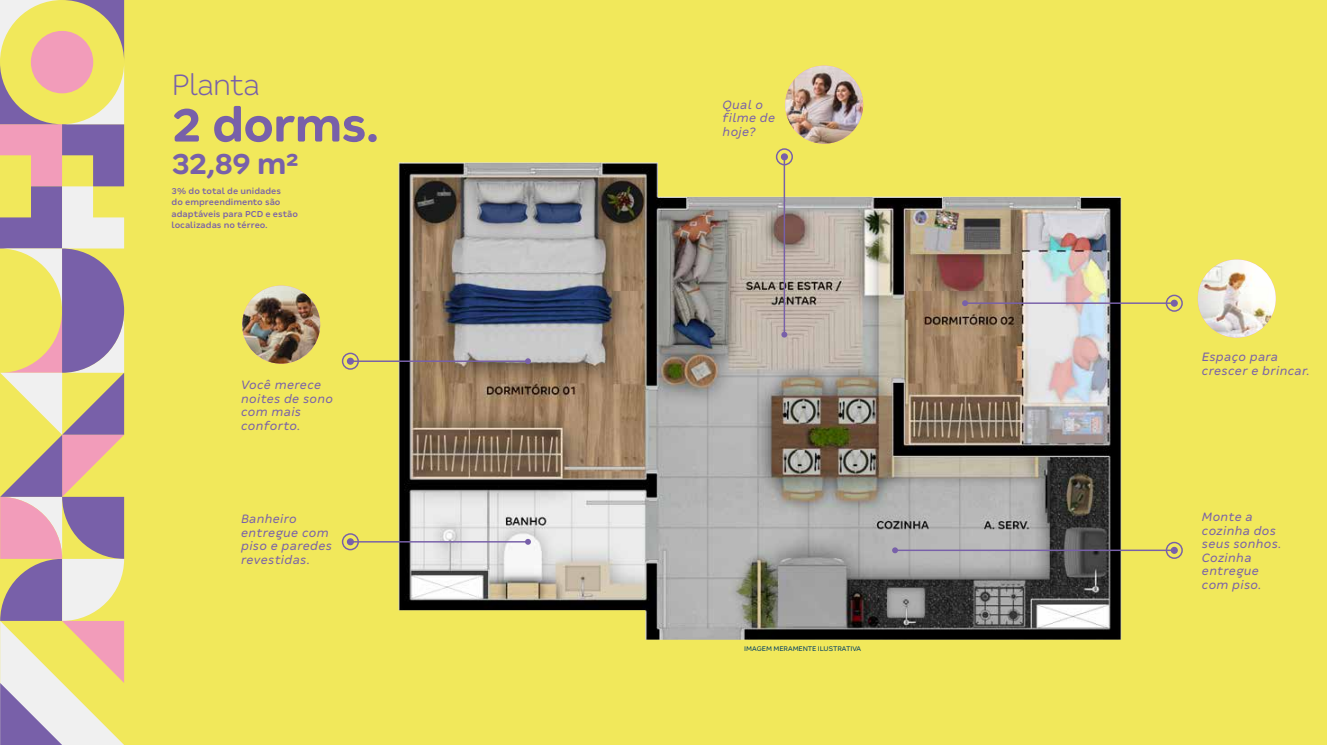
<style>
.page{position:relative;width:1327px;height:745px;background:#fff}
.page>*{position:absolute;margin:0;border:0;box-sizing:border-box;transform-origin:0 0}
.t1{font:700 52.75px "Tenda";letter-spacing:-.035em;color:#7860a9}
.t2{font:700 32.5px "Tenda";color:#7860a9}
.t3{font:300 32.5px "Tenda";letter-spacing:-.035em;color:#7860a9}
.t4{font:italic 13.5px/13.5px "Tenda";letter-spacing:.025em;color:#7860a9}
.t5{font:500 9.5px/11.4px "Tenda";color:#7860a9}
.t6{font:7.5px "Tenda";letter-spacing:-.01em;color:#003f65}
</style>
<div class="page">
<div style="left:0;top:0;width:1327px;height:744px;background:#f1e85b"></div>
<img style="left:398px;top:162px;width:723px;height:477px">
<hr style="left:350px;top:360px;width:178px;height:2px;background:#7860a9">
<svg style="left:525px;top:358px;width:6px;height:6px"></svg>
<div style="left:342px;top:352px;width:17px;height:17px;border:1px solid #7860a9;border-radius:50%"></div>
<div style="left:347px;top:357px;width:7px;height:7px;border:1px solid #7860a9;border-radius:50%"></div>
<hr style="left:783px;top:156px;width:2px;height:178px;background:#7860a9">
<svg style="left:781px;top:331px;width:6px;height:6px"></svg>
<div style="left:776px;top:148px;width:17px;height:17px;border:1px solid #7860a9;border-radius:50%"></div>
<div style="left:781px;top:153px;width:7px;height:7px;border:1px solid #7860a9;border-radius:50%"></div>
<hr style="left:965px;top:302px;width:209px;height:2px;background:#7860a9">
<svg style="left:962px;top:300px;width:6px;height:6px"></svg>
<div style="left:1165px;top:294px;width:18px;height:17px;border:1px solid #7860a9;border-radius:50%"></div>
<div style="left:1170px;top:299px;width:7px;height:7px;border:1px solid #7860a9;border-radius:50%"></div>
<hr style="left:895px;top:549px;width:279px;height:1px;background:#7860a9">
<svg style="left:892px;top:547px;width:6px;height:6px"></svg>
<div style="left:1165px;top:541px;width:18px;height:17px;border:1px solid #7860a9;border-radius:50%"></div>
<svg style="left:1171px;top:547px;width:6px;height:6px"></svg>
<div style="left:1170px;top:546px;width:7px;height:7px;border:1px solid #7860a9;border-radius:50%"></div>
<svg style="left:0;top:0;width:124px;height:744px"></svg>
<hr style="left:350px;top:540px;width:178px;height:2px;background:#7860a9">
<svg style="left:525px;top:538px;width:6px;height:6px"></svg>
<div style="left:342px;top:533px;width:17px;height:17px;border:1px solid #7860a9;border-radius:50%"></div>
<div style="left:347px;top:538px;width:7px;height:7px;border:1px solid #7860a9;border-radius:50%"></div>
<img style="left:785px;top:66px;width:78px;height:78px;border-radius:39px">
<img style="left:1197px;top:259px;width:78px;height:78px;border-radius:39px">
<img style="left:242px;top:285px;width:78px;height:78px;border-radius:39px">
<h2 class="t3" style="left:172px;top:67px;width:90px">Planta</h2>
<h1 class="t1" style="left:172px;top:94px;width:209px">2 dorms.</h1>
<h2 class="t2" style="left:172px;top:145px;width:130px">32,89 m²</h2>
<p class="t5" style="left:172px;top:185px;width:128px">3% do total de unidades<br>do empreendimento são adaptáveis para PCD e estão localizadas no térreo.</p>
<p class="t4" style="left:241px;top:378px;width:93px">Você merece noites de sono com mais conforto.</p>
<p class="t4" style="left:241px;top:512px;width:92px">Banheiro entregue com piso e paredes revestidas.</p>
<p class="t4" style="left:722px;top:98px;width:54px">Qual o filme de hoje?</p>
<p class="t6" style="left:744px;top:644px;width:118px">IMAGEM MERAMENTE ILUSTRATIVA</p>
<p class="t4" style="left:1202px;top:350px;width:110px">Espaço para crescer e brincar.</p>
<p class="t4" style="left:1202px;top:509px;width:81px">Monte a cozinha dos seus sonhos.<br>Cozinha entregue com piso.</p>
</div>
